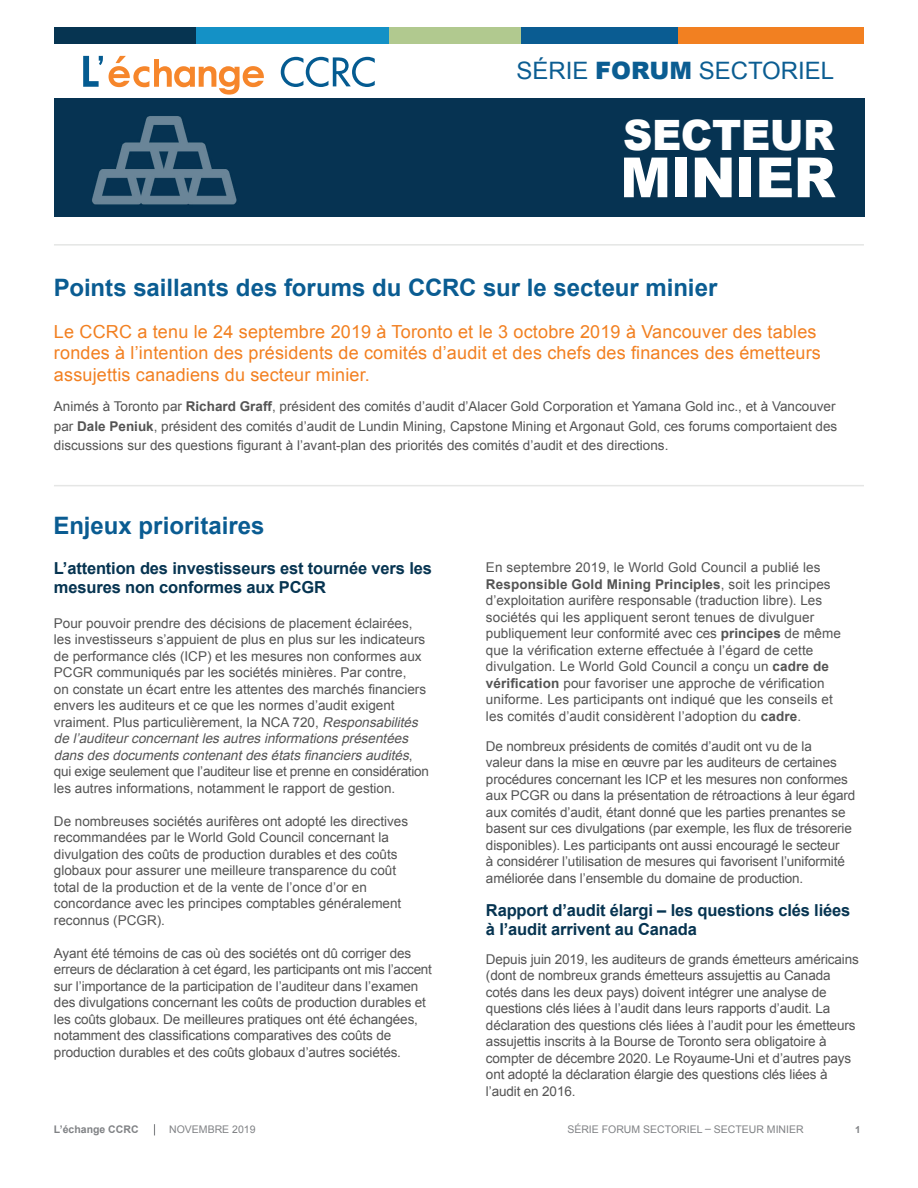
<style>
.page{position:relative;width:918px;height:1188px;background:#fff}
.page>*{position:absolute;margin:0;border:0;box-sizing:border-box;transform-origin:0 0}
.t1{font:900 55.35px "Arial";letter-spacing:-.01em;color:#fff}
.t2{font:900 41.85px "Arial";letter-spacing:-.01em;color:#fff}
.t3{font:700 24px "Arial";color:#0a5c92}
.t4{font:24px "Arial";color:#0b5d92}
.t5{font:18px/21.8px "Arial";letter-spacing:.01em;color:#f28021}
.t6{font:700 16.5px/18.8px "Arial";letter-spacing:-.01em;color:#063451}
.t7{font:13.5px/16.5px "Arial";color:#545454}
.t8{font:10.5px "Arial";color:#808285}
.t9{font:700 10.5px "Arial";color:#808285}
.t10{font:700 9.75px "Arial";color:#808285}
.s1{font-weight:900}
.s2{font-weight:700}
.s3{font-style:italic}
</style>
<div class="page">
<div style="left:54px;top:27px;width:142px;height:17px;background:#063451"></div>
<div style="left:389px;top:27px;width:132px;height:17px;background:#b1c98f"></div>
<div style="left:196px;top:27px;width:193px;height:17px;background:#1491c6"></div>
<div style="left:521px;top:27px;width:157px;height:17px;background:#0a5c92"></div>
<div style="left:678px;top:27px;width:186px;height:17px;background:#f28021"></div>
<div style="left:54px;top:98px;width:810px;height:119px;background:#063352"></div>
<hr style="left:54px;top:244px;width:810px;height:2px;background:#e5e6e5">
<hr style="left:54px;top:485px;width:810px;height:1px;background:#e5e6e5">
<svg style="left:281px;top:57px;width:94px;height:30px"></svg>
<svg style="left:109px;top:56px;width:155px;height:39px"></svg>
<svg style="left:83px;top:56px;width:20px;height:31px"></svg>
<h3 class="t4" style="left:516px;top:55px;width:319px">SÉRIE <span class="s1">FORUM</span> SECTORIEL</h3>
<h2 class="t2" style="left:623px;top:104px;width:213px">SECTEUR</h2>
<h1 class="t1" style="left:620px;top:137px;width:217px">MINIER</h1>
<h3 class="t3" style="left:54px;top:272px;width:665px">Points saillants des forums du CCRC sur le secteur minier</h3>
<h3 class="t5" style="left:54px;top:321px;width:768px">Le CCRC a tenu le 24 septembre 2019 à Toronto et le 3 octobre 2019 à Vancouver des tables rondes à l’intention des présidents de comités d’audit et des chefs des finances des émetteurs assujettis canadiens du secteur minier.</h3>
<p class="t7" style="left:54px;top:397px;width:785px;line-height:19.5px">Animés à Toronto par <span class="s2">Richard Graff</span>, président des comités d’audit d’Alacer Gold Corporation et Yamana Gold inc., et à Vancouver par <span class="s2">Dale Peniuk</span>, président des comités d’audit de Lundin Mining, Capstone Mining et Argonaut Gold, ces forums comportaient des discussions sur des questions figurant à l’avant-plan des priorités des comités d’audit et des directions.</p>
<h3 class="t3" style="left:53px;top:510px;width:213px">Enjeux prioritaires</h3>
<p class="t6" style="left:54px;top:560px;width:379px">L’attention des investisseurs est tournée vers les mesures non conformes aux PCGR</p>
<p class="t7" style="left:54px;top:615px;width:376px">Pour pouvoir prendre des décisions de placement éclairées, les investisseurs s’appuient de plus en plus sur les indicateurs de performance clés (ICP) et les mesures non conformes aux PCGR communiqués par les sociétés minières. Par contre,<br>on constate un écart entre les attentes des marchés financiers envers les auditeurs et ce que les normes d’audit exigent vraiment. Plus particulièrement, la NCA 720, <span class="s3">Responsabilités de l’auditeurconcernantlesautresinformationsprésentées dansdesdocumentscontenantdesétatsfinanciersaudités</span>, qui exige seulement que l’auditeur lise et prenne en considération les autres informations, notamment le rapport de gestion.</p>
<p class="t7" style="left:54px;top:813px;width:356px">De nombreuses sociétés aurifères ont adopté les directives recommandées par le World Gold Council concernant la divulgation des coûts de production durables et des coûts globaux pour assurer une meilleure transparence du coût total de la production et de la vente de l’once d’or en concordance avec les principes comptables généralement reconnus (PCGR).</p>
<p class="t7" style="left:54px;top:945px;width:379px">Ayant été témoins de cas où des sociétés ont dû corriger des erreurs de déclaration à cet égard, les participants ont mis l’accent sur l’importance de la participation de l’auditeur dans l’examen des divulgations concernant les coûts de production durables et les coûts globaux. De meilleures pratiques ont été échangées, notamment des classifications comparatives des coûts de production durables et des coûts globaux d’autres sociétés.</p>
<p class="t7" style="left:486px;top:559px;width:356px">En septembre 2019, le World Gold Council a publié les <span class="s2">Responsible Gold Mining Principles</span>, soit les principes d’exploitation aurifère responsable (traduction libre). Les sociétés qui les appliquent seront tenues de divulguer publiquement leur conformité avec ces <span class="s2">principes</span> de même que la vérification externe effectuée à l’égard de cette divulgation. Le World Gold Council a conçu un <span class="s2">cadre de vérification</span> pour favoriser une approche de vérification uniforme. Les participants ont indiqué que les conseils et les comités d’audit considèrent l’adoption du <span class="s2">cadre</span>.</p>
<p class="t7" style="left:486px;top:738px;width:371px">De nombreux présidents de comités d’audit ont vu de la<br>valeur dans la mise en œuvre par les auditeurs de certaines procédures concernant les ICP et les mesures non conformes aux PCGR ou dans la présentation de rétroactions à leur égard aux comités d’audit, étant donné que les parties prenantes se basent sur ces divulgations (par exemple, les flux de trésorerie disponibles). Les participants ont aussi encouragé le secteur<br>à considérer l’utilisation de mesures qui favorisent l’uniformité améliorée dans l’ensemble du domaine de production.</p>
<p class="t6" style="left:486px;top:901px;width:366px;line-height:19.5px">Rapport d’audit élargi – les questions clés liées à l’audit arrivent au Canada</p>
<p class="t7" style="left:486px;top:951px;width:374px">Depuis juin 2019, les auditeurs de grands émetteurs américains (dont de nombreux grands émetteurs assujettis au Canada cotés dans les deux pays) doivent intégrer une analyse de questions clés liées à l’audit dans leurs rapports d’audit. La déclaration des questions clés liées à l’audit pour les émetteurs assujettis inscrits à la Bourse de Toronto sera obligatoire à compter de décembre 2020. Le Royaume-Uni et d’autres pays ont adopté la déclaration élargie des questions clés liées à l’audit en 2016.</p>
<p class="t9" style="left:54px;top:1122px;width:86px">L’échange CCRC</p>
<p class="t8" style="left:169px;top:1123px;width:88px">NOVEMBRE 2019</p>
<p class="t8" style="left:567px;top:1123px;width:238px">SÉRIE FORUM SECTORIEL – SECTEUR MINIER</p>
<p class="t10" style="left:855px;top:1123px;width:7px">1</p>
</div>
